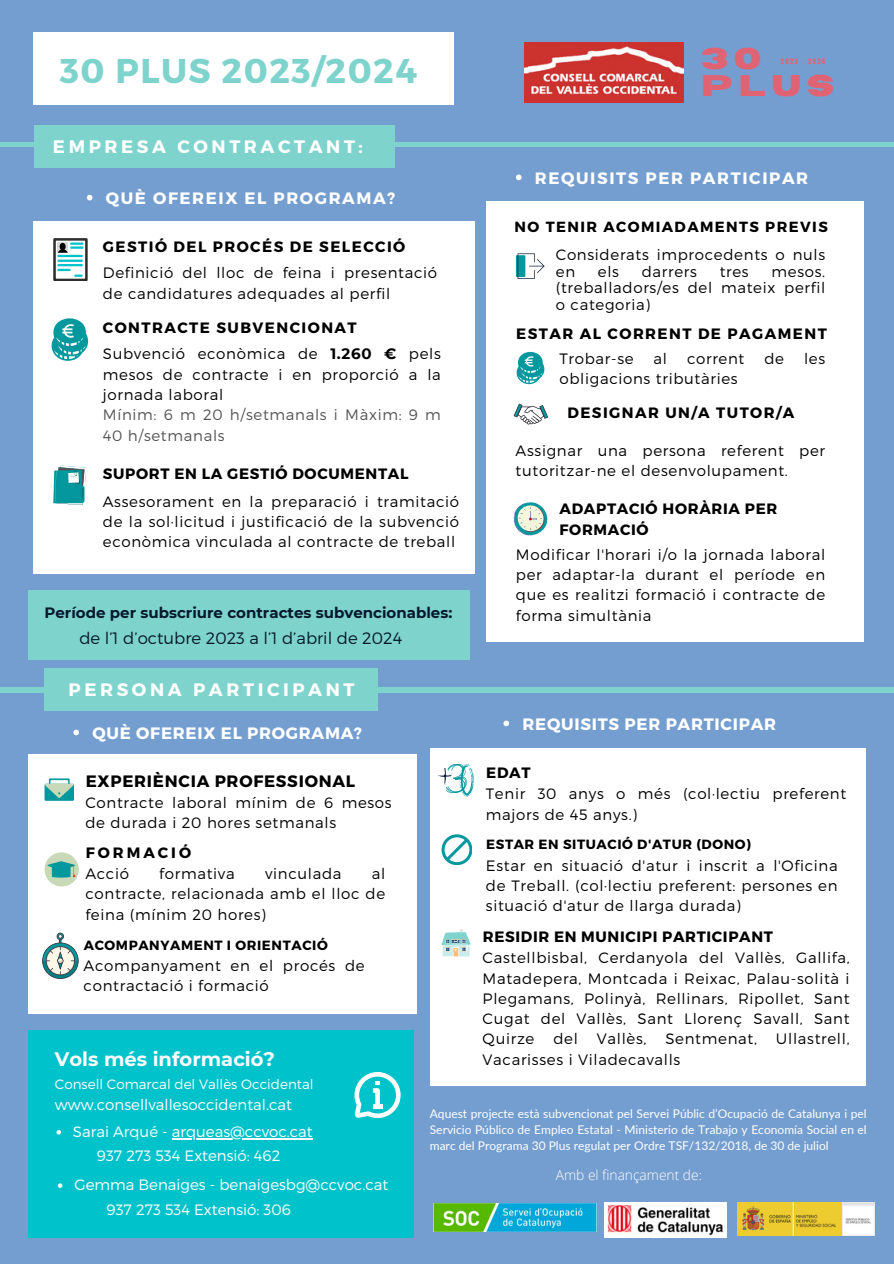
<style>
.page{position:relative;width:894px;height:1264px;background:#fff}
.page>*{position:absolute;margin:0;border:0;box-sizing:border-box;transform-origin:0 0}
.t1{font:700 34.35px "Montserrat";letter-spacing:.04em;color:#7ed3cc}
.t2{font:700 29.7px/27px "Horizon";letter-spacing:.2em;color:#e46270}
.t3{font:700 19.5px "Montserrat";color:#fff}
.t4{font:700 18px "Montserrat";letter-spacing:.2em;color:#fff}
.t5{font:700 16.5px "Montserrat";letter-spacing:.045em;color:#fff}
.t6{font:700 16.5px "Montserrat";letter-spacing:.095em;color:#fff}
.t7{font:300 16.5px "Montserrat";color:#04182d}
.t8{font:700 16.5px "Montserrat";letter-spacing:.045em;color:#000}
.t9{font:300 15px/20.2px "Montserrat";letter-spacing:.045em;color:#000;text-align:justify}
.t10{font:300 15px "Montserrat";color:#fff}
.t11{font:700 15px "Montserrat";letter-spacing:.095em;color:#000}
.t12{font:700 15px/20.2px "Montserrat";letter-spacing:.045em;color:#000}
.t13{font:700 15px "Montserrat";color:#04182d}
.t14{font:300 15px/20.2px "Montserrat";letter-spacing:.045em;color:#545454}
.t15{font:700 15px "Montserrat";letter-spacing:.04em;color:#000}
.t16{font:700 15px "Montserrat";letter-spacing:.2em;color:#000}
.t17{font:700 14.7px "Montserrat";letter-spacing:.095em;color:#000}
.t18{font:300 13.8px "Open Sans";color:#fff}
.t19{font:300 13.5px "Montserrat";color:#fff}
.t20{font:700 13.35px "Montserrat";letter-spacing:.045em;color:#000}
.t21{font:12px/16px "Lato";color:#fff;text-align:justify}
.t22{font:6.6px "Anton";letter-spacing:.2em;color:#e46270}
.s1{font-weight:700}
</style>
<div class="page">
<div style="left:0;top:0;width:893px;height:1263px;background:#749ed0"></div>
<div style="left:29px;top:1030px;width:385px;height:207px;background:#00c2cb"></div>
<div style="left:430px;top:748px;width:436px;height:337px;background:#fff"></div>
<div style="left:29px;top:754px;width:387px;height:259px;background:#fff"></div>
<svg style="left:44px;top:852px;width:34px;height:34px"></svg>
<svg style="left:42px;top:932px;width:36px;height:46px"></svg>
<svg style="left:438px;top:764px;width:36px;height:32px"></svg>
<img style="left:433px;top:1203px;width:163px;height:28px">
<img style="left:737px;top:1202px;width:136px;height:32px">
<img style="left:604px;top:1202px;width:122px;height:35px">
<svg style="left:45px;top:778px;width:29px;height:22px"></svg>
<svg style="left:441px;top:929px;width:29px;height:27px"></svg>
<svg style="left:441px;top:834px;width:31px;height:30px"></svg>
<svg style="left:354px;top:1072px;width:46px;height:46px"></svg>
<div style="left:33px;top:221px;width:441px;height:353px;background:#fff"></div>
<div style="left:53px;top:238px;width:35px;height:43px;border:3px solid #2d2d2d"></div>
<svg style="left:57px;top:242px;width:26px;height:35px"></svg>
<svg style="left:51px;top:318px;width:37px;height:43px"></svg>
<svg style="left:53px;top:465px;width:33px;height:40px"></svg>
<svg style="left:73px;top:729px;width:6px;height:6px"></svg>
<svg style="left:503px;top:720px;width:6px;height:6px"></svg>
<div style="left:29px;top:590px;width:441px;height:69px;background:#7ed3cc"></div>
<svg style="left:56px;top:1130px;width:5px;height:4px"></svg>
<hr style="left:172px;top:1137px;width:141px;height:2px;background:#fff">
<hr style="left:0;top:688px;width:893px;height:4px;background:#7ed3cc">
<svg style="left:87px;top:195px;width:5px;height:5px"></svg>
<div style="left:33px;top:32px;width:421px;height:73px;background:#fff"></div>
<div style="left:0;top:142px;width:893px;height:5px;background:#7ed3cc"></div>
<div style="left:34px;top:125px;width:360px;height:42px;background:#7ed3cc"></div>
<div style="left:485px;top:201px;width:377px;height:440px;background:#fff"></div>
<svg style="left:516px;top:352px;width:28px;height:32px"></svg>
<svg style="left:513px;top:502px;width:34px;height:33px"></svg>
<svg style="left:513px;top:403px;width:35px;height:21px"></svg>
<div style="left:515px;top:255px;width:10px;height:22px;background:#03989e"></div>
<svg style="left:517px;top:253px;width:27px;height:26px"></svg>
<svg style="left:516px;top:174px;width:5px;height:6px"></svg>
<img style="left:524px;top:43px;width:159px;height:59px">
<div style="left:44px;top:668px;width:333px;height:43px;background:#7ed3cc"></div>
<svg style="left:58px;top:1183px;width:4px;height:4px"></svg>
<p class="t1" style="left:60px;top:48px;width:358px">30 PLUS 2023/2024</p>
<p class="t4" style="left:53px;top:134px;width:311px">EMPRESA CONTRACTANT:</p>
<p class="t6" style="left:106px;top:187px;width:291px">QUÈ OFEREIX EL PROGRAMA?</p>
<p class="t11" style="left:103px;top:237px;width:304px">GESTIÓ DEL PROCÉS DE SELECCIÓ</p>
<p class="t9" style="left:103px;top:262px;width:335px">Definició del lloc de feina i presentació de candidatures adequades al perfil</p>
<p class="t11" style="left:103px;top:317px;width:255px">CONTRACTE SUBVENCIONAT</p>
<p class="t9" style="left:103px;top:342px;width:339px;line-height:20.9px">Subvenció econòmica de <span class="s1">1.260 €</span> pels mesos de contracte i en proporció a la jornada laboral</p>
<p class="t14" style="left:103px;top:404px;width:339px">Mínim: 6 m 20 h/setmanals i Màxim: 9 m<br>40 h/setmanals</p>
<p class="t12" style="left:103px;top:462px;width:307px">SUPORT EN LA GESTIÓ DOCUMENTAL</p>
<p class="t9" style="left:103px;top:490px;width:357px">Assesorament en la preparació i tramitació de la sol·licitud i justificació de la subvenció econòmica vinculada al contracte de treball</p>
<p class="t13" style="left:44px;top:603px;width:409px">Període per subscriure contractes subvencionables:</p>
<p class="t7" style="left:79px;top:627px;width:324px">de l’1 d’octubre 2023 a l’1 d’abril de 2024</p>
<p class="t4" style="left:68px;top:678px;width:287px">PERSONA PARTICIPANT</p>
<h2 class="t2" style="left:700px;top:46px;width:135px">30<br>PLUS</h2>
<p class="t22" style="left:780px;top:56px;width:46px">2023 - 2024</p>
<p class="t6" style="left:535px;top:167px;width:275px">REQUISITS PER PARTICIPAR</p>
<p class="t17" style="left:514px;top:217px;width:314px">NO TENIR ACOMIADAMENTS PREVIS</p>
<p class="t9" style="left:555px;top:245px;width:271px;line-height:16.8px">Considerats improcedents o nuls en</p>
<p class="t9" style="left:597px;top:260px;width:23px">els</p>
<p class="t9" style="left:641px;top:260px;width:57px">darrers</p>
<p class="t9" style="left:719px;top:260px;width:31px">tres</p>
<p class="t9" style="left:555px;top:262px;width:271px;line-height:16.8px;text-indent:215px">mesos. (treballadors/es del mateix perfil o categoria)</p>
<p class="t11" style="left:516px;top:324px;width:312px">ESTAR AL CORRENT DE PAGAMENT</p>
<p class="t9" style="left:559px;top:347px;width:76px">Trobar-se</p>
<p class="t9" style="left:653px;top:347px;width:15px">al</p>
<p class="t9" style="left:686px;top:347px;width:59px">corrent</p>
<p class="t9" style="left:764px;top:347px;width:21px">de</p>
<p class="t9" style="left:803px;top:347px;width:23px">les</p>
<p class="t9" style="left:559px;top:367px;width:179px">obligacions tributàries</p>
<p class="t11" style="left:567px;top:403px;width:228px">DESIGNAR UN/A TUTOR/A</p>
<p class="t9" style="left:515px;top:439px;width:311px">Assignar una persona referent per tutoritzar-ne el desenvolupament.</p>
<p class="t12" style="left:559px;top:498px;width:219px">ADAPTACIÓ HORÀRIA PER<br>FORMACIÓ</p>
<p class="t9" style="left:515px;top:543px;width:311px">Modificar l'horari i/o la jornada laboral per adaptar-la durant el període en que es realitzi formació i contracte de forma simultània</p>
<p class="t5" style="left:92px;top:722px;width:271px">QUÈ OFEREIX EL PROGRAMA?</p>
<p class="t5" style="left:522px;top:713px;width:255px">REQUISITS PER PARTICIPAR</p>
<p class="t11" style="left:486px;top:763px;width:46px">EDAT</p>
<p class="t9" style="left:486px;top:783px;width:362px">Tenir 30 anys o més (col·lectiu preferent majors de 45 anys.)</p>
<p class="t20" style="left:486px;top:835px;width:266px">ESTAR EN SITUACIÓ D'ATUR (DONO)</p>
<p class="t9" style="left:485px;top:854px;width:353px">Estar en situació d'atur i inscrit a l'Oficina de Treball. (col·lectiu preferent: persones en situació d'atur de llarga durada)</p>
<p class="t15" style="left:483px;top:926px;width:291px">RESIDIR EN MUNICIPI PARTICIPANT</p>
<p class="t9" style="left:482px;top:947px;width:368px">Castellbisbal, Cerdanyola del Vallès, Gallifa, Matadepera, Montcada i Reixac, Palau-solità i Plegamans, Polinyà, Rellinars, Ripollet, Sant Cugat del Vallès, Sant Llorenç Savall, Sant Quirze</p>
<p class="t8" style="left:86px;top:770px;width:271px">EXPERIÈNCIA PROFESSIONAL</p>
<p class="t9" style="left:85px;top:791px;width:308px">Contracte laboral mínim de 6 mesos de durada i 20 hores setmanals</p>
<p class="t16" style="left:86px;top:842px;width:107px">FORMACIÓ</p>
<p class="t9" style="left:85px;top:862px;width:45px">Acció</p>
<p class="t9" style="left:159px;top:862px;width:77px">formativa</p>
<p class="t9" style="left:265px;top:862px;width:78px">vinculada</p>
<p class="t9" style="left:85px;top:862px;width:301px;text-indent:286px">al contracte, relacionada amb el lloc de feina (mínim 20 hores)</p>
<p class="t20" style="left:84px;top:936px;width:245px">ACOMPANYAMENT I ORIENTACIÓ</p>
<p class="t9" style="left:84px;top:954px;width:282px">Acompanyament en el procés de contractació i formació</p>
<p class="t9" style="left:553px;top:1028px;width:26px">del</p>
<p class="t9" style="left:596px;top:1028px;width:51px">Vallès,</p>
<p class="t9" style="left:665px;top:1028px;width:93px">Sentmenat,</p>
<p class="t9" style="left:775px;top:1028px;width:75px">Ullastrell,</p>
<p class="t9" style="left:482px;top:1048px;width:199px">Vacarisses i Viladecavalls</p>
<p class="t3" style="left:55px;top:1047px;width:221px">Vols més informació?</p>
<p class="t19" style="left:55px;top:1075px;width:260px">Consell Comarcal del Vallès Occidental</p>
<p class="t10" style="left:55px;top:1094px;width:238px">www.consellvallesoccidental.cat</p>
<p class="t10" style="left:73px;top:1121px;width:241px">Sarai Arqué - arqueas@ccvoc.cat</p>
<p class="t10" style="left:97px;top:1146px;width:185px">937 273 534 Extensió: 462</p>
<p class="t10" style="left:74px;top:1174px;width:315px">Gemma Benaiges - benaigesbg@ccvoc.cat</p>
<p class="t10" style="left:107px;top:1200px;width:186px">937 273 534 Extensió: 306</p>
<p class="t21" style="left:429px;top:1104px;width:438px">Aquest projecte està subvencionat pel Servei Públic d’Ocupació de Catalunya i pel Servicio Público de Empleo Estatal - Ministerio de Trabajo y Economía Social en el marc del Programa 30 Plus regulat per Ordre TSF/132/2018, de 30 de juliol</p>
<p class="t18" style="left:555px;top:1165px;width:148px">Amb el finançament de:</p>
</div>
